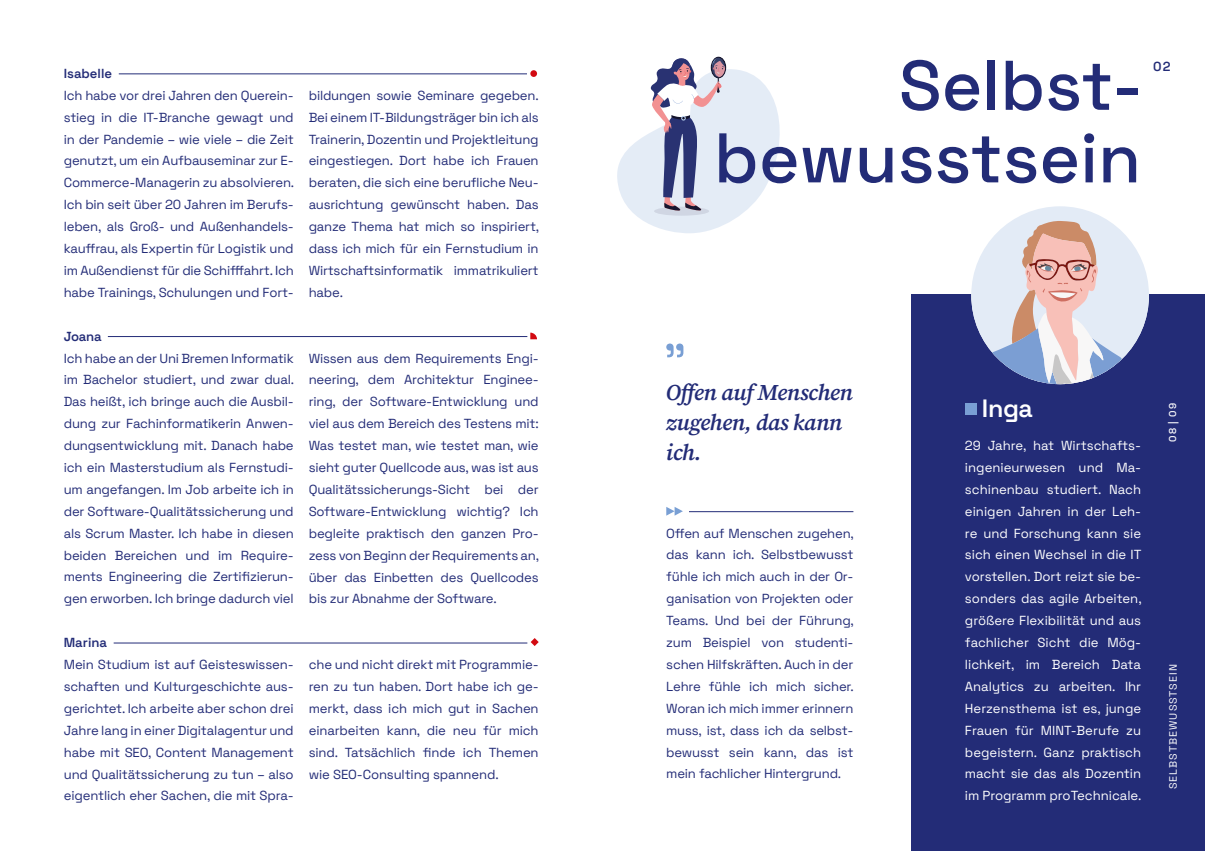
<style>
.page{position:relative;width:1205px;height:851px;background:#fff}
.page>*{position:absolute;margin:0;border:0;box-sizing:border-box;transform-origin:0 0}
.t1{font:500 70px/72.5px "Space Grotesk";color:#232c77;text-align:right}
.t2{font:600 25px "Space Grotesk";color:#fff}
.t3{font:italic 600 22.5px/30px "Source Serif 418 pt";letter-spacing:-.02em;color:#232c77}
.t4{font:13.12px/21.9px "Space Grotesk";letter-spacing:-.015em;color:#232c77;text-align:justify}
.t5{font:13.12px/21.9px "Space Grotesk";color:#fff;text-align:justify}
.t6{font:600 13.12px "Space Grotesk";color:#232c77}
.t7{font:10.62px "Space Grotesk";letter-spacing:.1em;color:#fff}
.t8{font:500 10px "Space Grotesk";color:#fff}
</style>
<div class="page">
<svg style="left:617px;top:57px;width:163px;height:176px"></svg>
<div style="left:911px;top:294px;width:294px;height:556px;background:#232c77"></div>
<hr style="left:119px;top:74px;width:408px;height:1px;background:#232c77">
<div style="left:530px;top:70px;width:7px;height:7px;background:#d20a11;border-radius:50%"></div>
<hr style="left:108px;top:336px;width:419px;height:1px;background:#232c77">
<svg style="left:530px;top:332px;width:7px;height:7px"></svg>
<hr style="left:114px;top:642px;width:413px;height:1px;background:#232c77">
<svg style="left:531px;top:638px;width:8px;height:8px"></svg>
<div style="left:965px;top:403px;width:11px;height:11px;background:#799fd4"></div>
<svg style="left:666px;top:343px;width:17px;height:14px"></svg>
<svg style="left:666px;top:507px;width:17px;height:8px"></svg>
<hr style="left:689px;top:511px;width:164px;height:1px;background:#232c77">
<div style="left:971px;top:206px;width:178px;height:178px;background:#e3ebf6;border-radius:89px"></div>
<svg style="left:983px;top:221px;width:166px;height:163px"></svg>
<p class="t6" style="left:64px;top:64px;width:50px">Isabelle</p>
<p class="t4" style="left:64px;top:83px;width:232px">Ich habe vor drei Jahren den Querein&shy;stieg in die IT-Branche gewagt und in der Pandemie – wie viele – die Zeit genutzt, um ein Aufbauseminar zur E-Commerce-Managerin zu absolvieren.<br>Ich bin seit über 20 Jahren im Berufs&shy;leben, als Groß- und Außenhandels&shy;kauffrau, als Expertin für Logistik und im Außendienst für die Schifffahrt. Ich habe Trainings, Schulungen und Fort-</p>
<p class="t4" style="left:309px;top:83px;width:232px">bildungen sowie Seminare gegeben.<br>Bei einem IT-Bildungsträger bin ich als Trainerin, Dozentin und Projektleitung eingestiegen. Dort habe ich Frauen beraten, die sich eine berufliche Neu&shy;ausrichtung gewünscht haben. Das ganze Thema hat mich so inspiriert, dass ich mich für ein Fernstudium in Wirtschaftsinformatik immatrikuliert habe.</p>
<p class="t6" style="left:64px;top:326px;width:39px">Joana</p>
<p class="t4" style="left:64px;top:346px;width:232px">Ich habe an der Uni Bremen Informatik im Bachelor studiert, und zwar dual.<br>Das heißt, ich bringe auch die Ausbil&shy;dung zur Fachinformatikerin Anwen&shy;dungsentwicklung mit. Danach habe ich ein Masterstudium als Fernstudi&shy;um angefangen. Im Job arbeite ich in der Software-Qualitätssicherung und als Scrum Master. Ich habe in diesen beiden Bereichen und im Require&shy;ments Engineering die Zertifizierun&shy;gen erworben. Ich bringe dadurch viel</p>
<p class="t4" style="left:309px;top:346px;width:232px">Wissen aus dem Requirements Engi&shy;neering, dem Architektur Enginee&shy;ring, der Software-Entwicklung und viel aus dem Bereich des Testens mit:<br>Was testet man, wie testet man, wie sieht guter Quellcode aus, was ist aus Qualitätssicherungs-Sicht bei der Software-Entwicklung wichtig? Ich begleite praktisch den ganzen Pro&shy;zess von Beginn der Requirements an, über das Einbetten des Quellcodes bis zur Abnahme der Software.</p>
<p class="t6" style="left:64px;top:632px;width:45px">Marina</p>
<p class="t4" style="left:64px;top:652px;width:231px">Mein Studium ist auf Geisteswissen&shy;schaften und Kulturgeschichte aus&shy;gerichtet. Ich arbeite aber schon drei Jahre lang in einer Digitalagentur und habe mit SEO, Content Management und Qualitätssicherung zu tun – also eigentlich eher Sachen, die mit Spra-</p>
<p class="t4" style="left:309px;top:652px;width:231px">che und nicht direkt mit Programmie&shy;ren zu tun haben. Dort habe ich ge&shy;merkt, dass ich mich gut in Sachen einarbeiten kann, die neu für mich sind. Tatsächlich finde ich Themen wie SEO-Consulting spannend.</p>
<h1 class="t1" style="left:714px;top:45px;width:431px">Selbst&shy;bewusstsein</h1>
<p class="t6" style="left:1153px;top:57px;width:19px">02</p>
<h3 class="t3" style="left:666px;top:376px;width:188px">Offen auf Menschen zugehen, das kann ich.</h3>
<p class="t4" style="left:666px;top:521px;width:189px">Offen auf Menschen zugehen, das kann ich. Selbstbewusst fühle ich mich auch in der Or&shy;ganisation von Projekten oder Teams. Und bei der Führung, zum Beispiel von studenti&shy;schen Hilfskräften. Auch in der Lehre fühle ich mich sicher.<br>Woran ich mich immer erinnern muss, ist, dass ich da selbst&shy;bewusst sein kann, das ist mein fachlicher Hintergrund.</p>
<h2 class="t2" style="left:982px;top:390px;width:53px">Inga</h2>
<p class="t5" style="left:965px;top:433px;width:178px">29 Jahre, hat Wirtschafts&shy;ingenieurwesen und Ma&shy;schinenbau studiert. Nach einigen Jahren in der Leh&shy;re und Forschung kann sie sich einen Wechsel in die IT vorstellen. Dort reizt sie be&shy;sonders das agile Arbeiten, größere Flexibilität und aus fachlicher Sicht die Mög&shy;lichkeit, im Bereich Data Analytics zu arbeiten. Ihr Herzensthema ist es, junge Frauen für MINT-Berufe zu begeistern. Ganz praktisch macht sie das als Dozentin im Programm proTechnicale.</p>
<p class="t8" style="left:1165px;top:441px;width:40px;rotate:-90deg">08 | 09</p>
<p class="t7" style="left:1165px;top:789px;width:127px;rotate:-90deg">SELBSTBEWUSSTSEIN</p>
</div>
